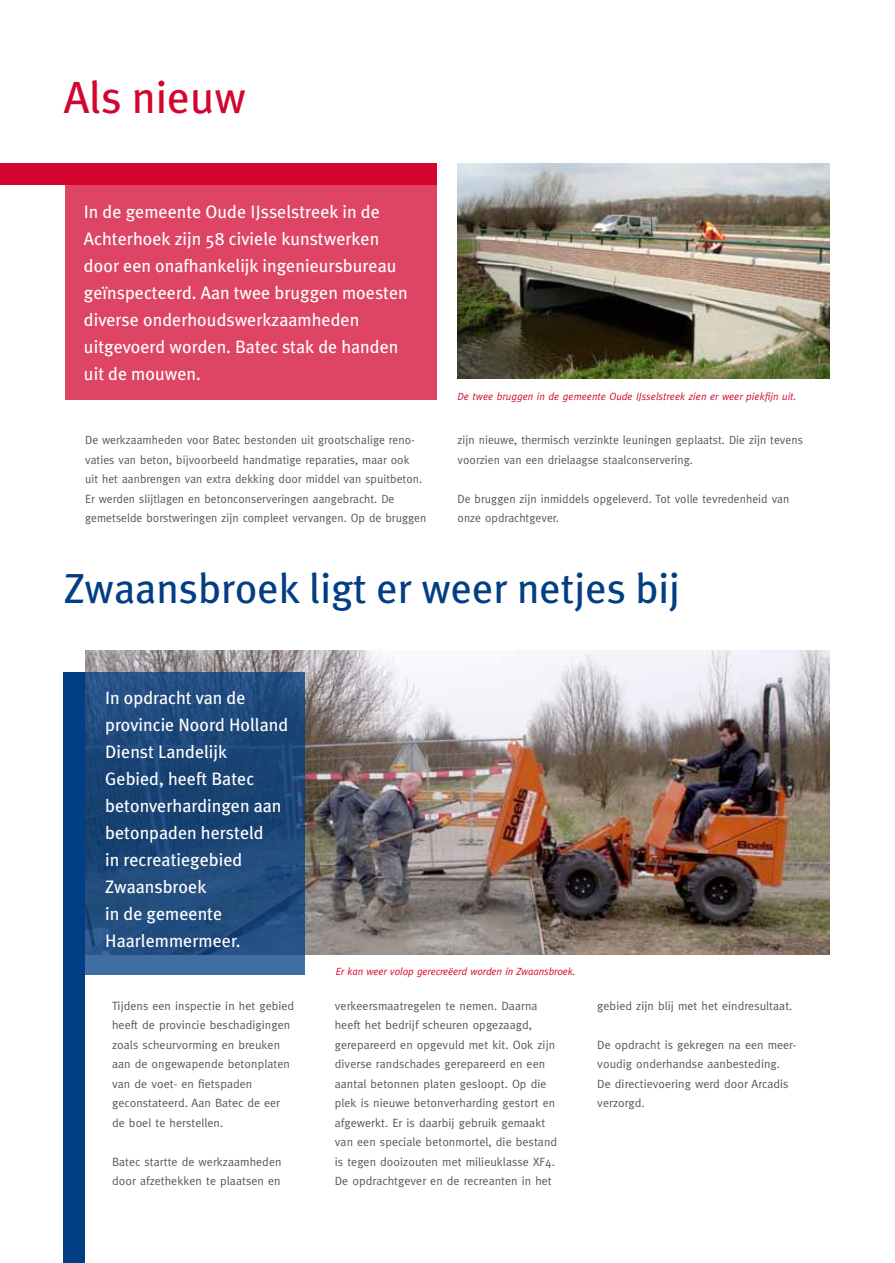
<style>
.page{position:relative;width:895px;height:1263px;background:#fff}
.page>*{position:absolute;margin:0;border:0;box-sizing:border-box;transform-origin:0 0}
.t1{font:45px "Meta Plus";color:#d30630}
.t2{font:42px "Meta Plus";color:#023e84}
.t3{font:18px/27px "Meta Plus";color:#fff}
.t4{font:12px/19.5px "Meta";letter-spacing:.005em;color:#575756}
.t5{font:italic 10.5px "Meta";letter-spacing:.005em;color:#d30630}
</style>
<div class="page">
<img style="left:457px;top:164px;width:372px;height:214px">
<div style="left:65px;top:164px;width:371px;height:236px;background:#de4463"></div>
<div style="left:0;top:164px;width:436px;height:21px;background:#d30630"></div>
<img style="left:85px;top:650px;width:744px;height:305px">
<svg style="left:85px;top:672px;width:220px;height:303px;background:#204b7c"></svg>
<div style="left:64px;top:672px;width:21px;height:591px;background:#023e84"></div>
<h1 class="t1" style="left:64px;top:71px;width:184px">Als nieuw</h1>
<p class="t3" style="left:84px;top:198px;width:325px">In de gemeente Oude IJsselstreek in de Achterhoek zijn 58 civiele kunstwerken door een onafhankelijk ingenieursbureau geïnspecteerd. Aan twee bruggen moesten diverse onderhoudswerkzaamheden uitgevoerd worden. Batec stak de handen uit de mouwen.</p>
<p class="t5" style="left:457px;top:390px;width:340px">De twee bruggen in de gemeente Oude IJsselstreek zien er weer piekfijn uit.</p>
<p class="t4" style="left:85px;top:430px;width:342px">De werkzaamheden voor Batec bestonden uit grootschalige reno&shy;vaties van beton, bijvoorbeeld handmatige reparaties, maar ook<br>uit het aanbrengen van extra dekking door middel van spuitbeton.<br>Er werden slijtlagen en betonconserveringen aangebracht. De gemetselde borstweringen zijn compleet vervangen. Op de bruggen</p>
<p class="t4" style="left:457px;top:430px;width:347px">zijn nieuwe, thermisch verzinkte leuningen geplaatst. Die zijn tevens voorzien van een drielaagse staalconservering.</p>
<p class="t4" style="left:457px;top:488px;width:333px">De bruggen zijn inmiddels opgeleverd. Tot volle tevredenheid van onze opdrachtgever.</p>
<h2 class="t2" style="left:64px;top:564px;width:617px">Zwaansbroek ligt er weer netjes bij</h2>
<h3 class="t3" style="left:105px;top:684px;width:184px">In opdracht van de provincie Noord Holland<br>Dienst Landelijk<br>Gebied, heeft Batec betonverhardingen aan betonpaden hersteld<br>in recreatiegebied<br>Zwaansbroek<br>in de gemeente<br>Haarlemmermeer.</h3>
<p class="t4" style="left:112px;top:995px;width:183px">Tijdens een inspectie in het gebied heeft de provincie beschadigingen zoals scheurvorming en breuken aan de ongewapende betonplaten van de voet- en fietspaden geconstateerd. Aan Batec de eer de boel te herstellen.</p>
<p class="t4" style="left:112px;top:1151px;width:171px">Batec startte de werkzaamheden door afzethekken te plaatsen en</p>
<p class="t5" style="left:335px;top:965px;width:241px">Er kan weer volop gerecreëerd worden in Zwaansbroek.</p>
<p class="t4" style="left:334px;top:995px;width:224px">verkeersmaatregelen te nemen. Daarna heeft het bedrijf scheuren opgezaagd, gerepareerd en opgevuld met kit. Ook zijn diverse randschades gerepareerd en een aantal betonnen platen gesloopt. Op die plek is nieuwe betonverharding gestort en afgewerkt. Er is daarbij gebruik gemaakt van een speciale betonmortel, die bestand is tegen dooizouten met milieuklasse XF4.<br>De opdrachtgever en de recreanten in het</p>
<p class="t4" style="left:597px;top:995px;width:197px">gebied zijn blij met het eindresultaat.</p>
<p class="t4" style="left:597px;top:1034px;width:200px">De opdracht is gekregen na een meer&shy;voudig onderhandse aanbesteding.<br>De directievoering werd door Arcadis verzorgd.</p>
</div>
